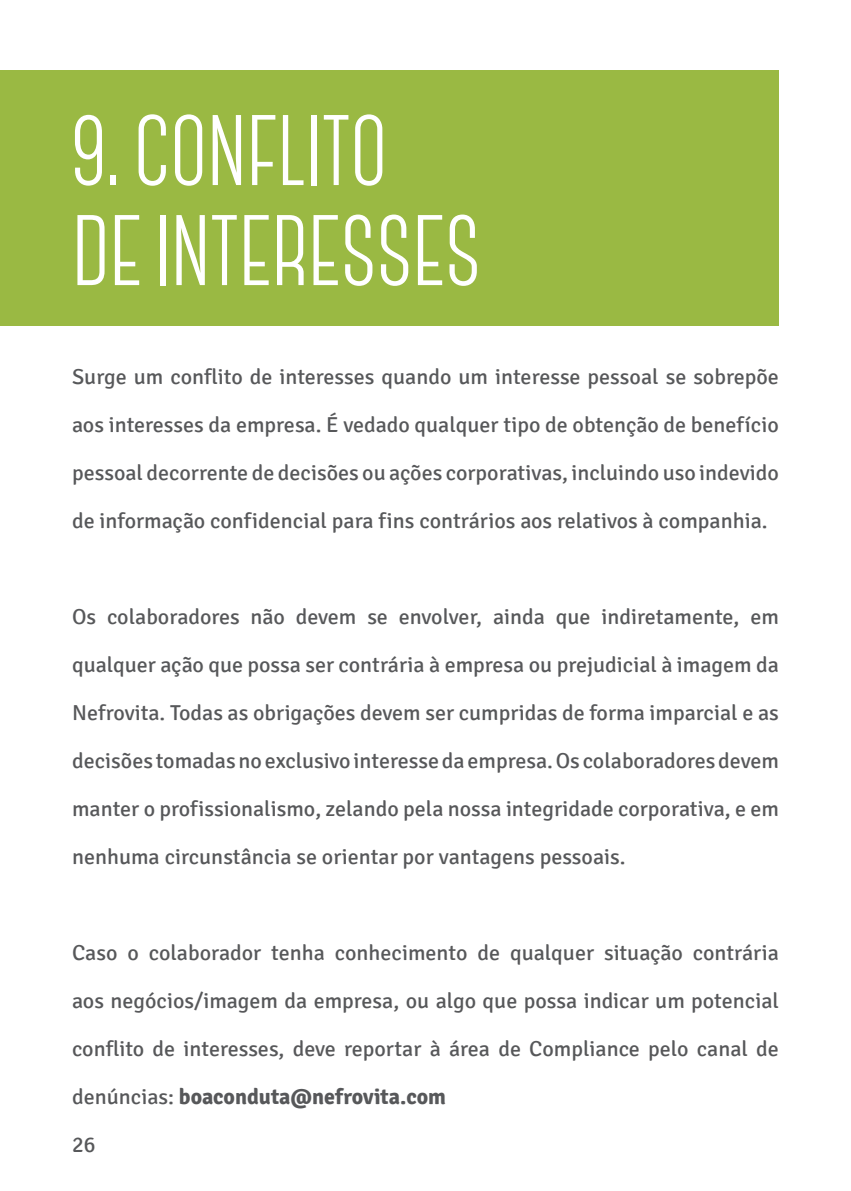
<style>
.page{position:relative;width:851px;height:1191px;background:#fff}
.page>*{position:absolute;margin:0;border:0;box-sizing:border-box;transform-origin:0 0}
.t1{font:700 100px/100px "Canter";color:#fff}
.t2{font:700 22px "Signika";color:#57585a}
.t3{font:22px "Signika";color:#57585a}
.t4{font:21.6px "Signika";color:#57585a}
.s1{font-weight:400;font-size:21.6px}
</style>
<div class="page">
<div style="left:0;top:70px;width:778px;height:255px;background:#9ab943"></div>
<h1 class="t1" style="left:72px;top:102px;width:410px">9. CONFLITO<br>DE INTERESSES</h1>
<p class="t4" style="left:72px;top:365px;width:708px">Surge um conflito de interesses quando um interesse pessoal se sobrepõe</p>
<p class="t4" style="left:72px;top:413px;width:708px">aos interesses da empresa. É vedado qualquer tipo de obtenção de benefício</p>
<p class="t4" style="left:72px;top:461px;width:708px">pessoal decorrente de decisões ou ações corporativas, incluindo uso indevido</p>
<p class="t4" style="left:72px;top:508px;width:697px">de informação confidencial para fins contrários aos relativos à companhia.</p>
<p class="t4" style="left:72px;top:605px;width:708px">Os colaboradores não devem se envolver, ainda que indiretamente, em</p>
<p class="t4" style="left:72px;top:652px;width:708px">qualquer ação que possa ser contrária à empresa ou prejudicial à imagem da</p>
<p class="t4" style="left:72px;top:700px;width:708px">Nefrovita. Todas as obrigações devem ser cumpridas de forma imparcial e as</p>
<p class="t4" style="left:72px;top:748px;width:708px">decisões tomadas no exclusivo interesse da empresa. Os colaboradores devem</p>
<p class="t4" style="left:72px;top:796px;width:708px">manter o profissionalismo, zelando pela nossa integridade corporativa, e em</p>
<p class="t4" style="left:72px;top:844px;width:555px">nenhuma circunstância se orientar por vantagens pessoais.</p>
<p class="t4" style="left:72px;top:940px;width:708px">Caso o colaborador tenha conhecimento de qualquer situação contrária</p>
<p class="t4" style="left:72px;top:988px;width:708px">aos negócios/imagem da empresa, ou algo que possa indicar um potencial</p>
<p class="t4" style="left:72px;top:1036px;width:708px">conflito de interesses, deve reportar à área de Compliance pelo canal de</p>
<p class="t2" style="left:72px;top:1083px;width:375px"><span class="s1">denúncias:</span> boaconduta@nefrovita.com</p>
<p class="t3" style="left:72px;top:1132px;width:25px">26</p>
</div>
